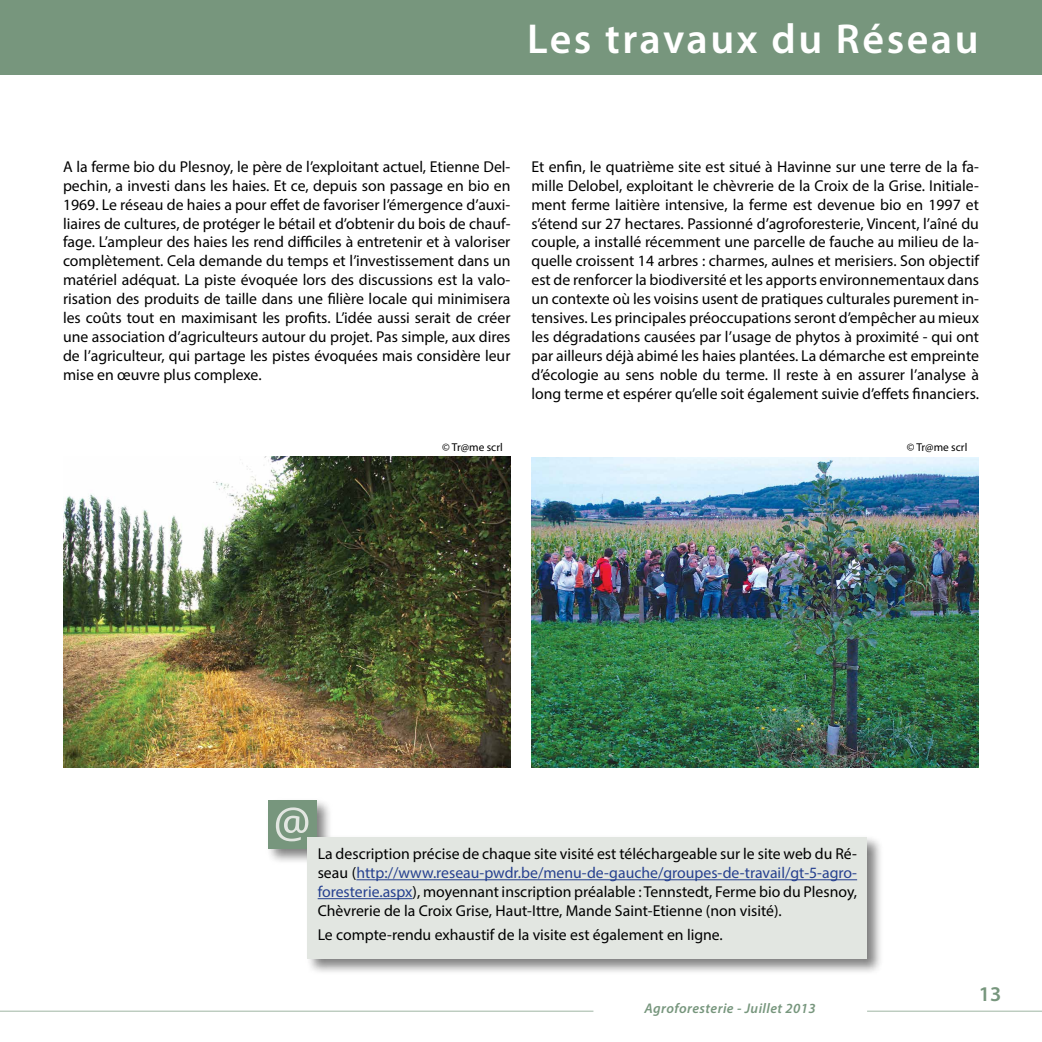
<style>
.page{position:relative;width:1042px;height:1042px;background:#fff}
.page>*{position:absolute;margin:0;border:0;box-sizing:border-box;transform-origin:0 0}
.t1{font:600 42px "Myriad Pro";letter-spacing:.06em;color:#fff}
.t2{font:600 21px "Myriad Pro";color:#77967d}
.t3{font:15.75px/18.9px "Myriad Pro";color:#000;text-align:justify}
.t4{font:italic 600 14px "Myriad Pro";letter-spacing:.03em;color:#77967d}
.t5{font:11.38px "Myriad Pro";color:#000}
.s1{color:#25408f}
</style>
<div class="page">
<hr style="left:867px;top:1010px;width:175px;height:2px;background:#77967d">
<hr style="left:0;top:1010px;width:593px;height:2px;background:#77967d">
<div style="left:0;top:0;width:1042px;height:74px;background:#77967d"></div>
<div style="left:265px;top:797px;width:68px;height:68px;background:#000;opacity:.5"></div>
<div style="left:268px;top:800px;width:48px;height:49px;background:#77967d"></div>
<svg style="left:276px;top:807px;width:32px;height:34px"></svg>
<div style="left:305px;top:835px;width:578px;height:140px;background:#000;opacity:.5"></div>
<div style="left:308px;top:837px;width:559px;height:122px;background:#e2e6e1"></div>
<hr style="left:356px;top:879px;width:501px;height:1px;background:#25408f">
<hr style="left:318px;top:898px;width:94px;height:1px;background:#25408f">
<img style="left:63px;top:456px;width:447px;height:312px">
<img style="left:531px;top:457px;width:448px;height:311px">
<h1 class="t1" style="left:527px;top:12px;width:453px">Les travaux du Réseau</h1>
<p class="t3" style="left:63px;top:157px;width:449px">A la ferme bio du Plesnoy, le père de l’exploitant actuel, Etienne Del&shy;pechin, a investi dans les haies. Et ce, depuis son passage en bio en 1969. Le réseau de haies a pour effet de favoriser l’émergence d’auxi&shy;liaires de cultures, de protéger le bétail et d’obtenir du bois de chauf&shy;fage. L’ampleur des haies les rend difficiles à entretenir et à valoriser complètement. Cela demande du temps et l’investissement dans un matériel adéquat. La piste évoquée lors des discussions est la valo&shy;risation des produits de taille dans une filière locale qui minimisera les coûts tout en maximisant les profits. L’idée aussi serait de créer une association d’agriculteurs autour du projet. Pas simple, aux dires de l’agriculteur, qui partage les pistes évoquées mais considère leur mise en œuvre plus complexe.</p>
<p class="t3" style="left:531px;top:157px;width:449px">Et enfin, le quatrième site est situé à Havinne sur une terre de la fa&shy;mille Delobel, exploitant le chèvrerie de la Croix de la Grise. Initiale&shy;ment ferme laitière intensive, la ferme est devenue bio en 1997 et s’étend sur 27 hectares. Passionné d’agroforesterie, Vincent, l’aîné du couple, a installé récemment une parcelle de fauche au milieu de la&shy;quelle croissent 14 arbres : charmes, aulnes et merisiers. Son objectif est de renforcer la biodiversité et les apports environnementaux dans un contexte où les voisins usent de pratiques culturales purement in&shy;tensives. Les principales préoccupations seront d’empêcher au mieux les dégradations causées par l’usage de phytos à proximité - qui ont par ailleurs déjà abimé les haies plantées. La démarche est empreinte d’écologie au sens noble du terme. Il reste à en assurer l’analyse à long terme et espérer qu’elle soit également suivie d’effets financiers.</p>
<p class="t5" style="left:442px;top:440px;width:62px">© Tr@me scrl</p>
<p class="t5" style="left:907px;top:440px;width:62px">© Tr@me scrl</p>
<p class="t3" style="left:318px;top:844px;width:541px">La description précise de chaque site visité est téléchargeable sur le site web du Ré&shy;seau (<span class="s1">http://www.reseau-pwdr.be/menu-de-gauche/groupes-de-travail/gt-5-agro&shy;foresterie.aspx</span>), moyennant inscription préalable : Tennstedt, Ferme bio du Plesnoy, Chèvrerie de la Croix Grise, Haut-Ittre, Mande Saint-Etienne (non visité).</p>
<p class="t3" style="left:318px;top:925px;width:407px">Le compte-rendu exhaustif de la visite est également en ligne.</p>
<p class="t4" style="left:644px;top:999px;width:173px">Agroforesterie - Juillet 2013</p>
<h2 class="t2" style="left:979px;top:980px;width:24px">13</h2>
</div>
